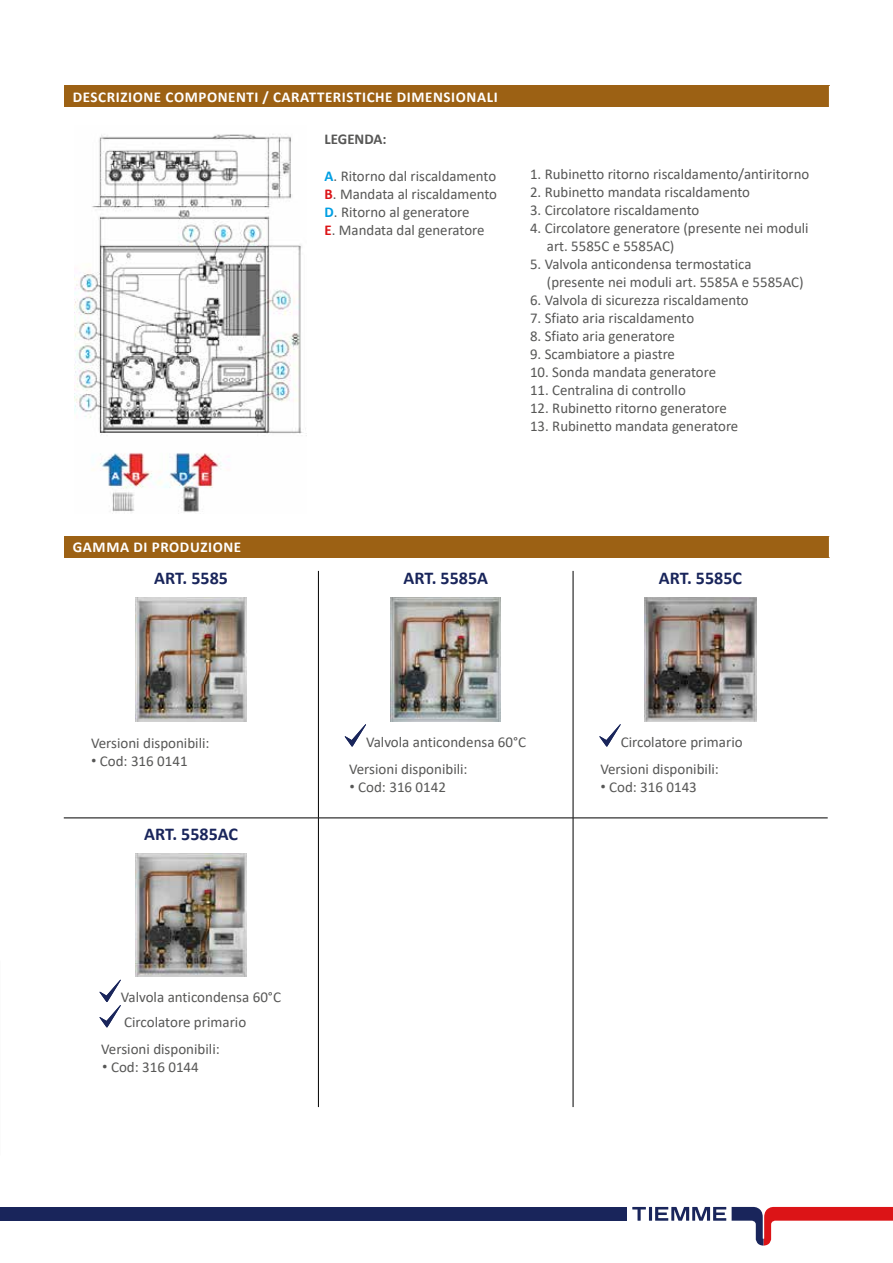
<style>
.page{position:relative;width:893px;height:1263px;background:#fff}
.page>*{position:absolute;margin:0;border:0;box-sizing:border-box;transform-origin:0 0}
.t1{font:700 18px "Calibri";color:#19255b}
.t2{font:15px/18px "Calibri";color:#575756}
.t3{font:700 15px "Calibri";letter-spacing:.04em;color:#fff}
.t4{font:700 15px "Calibri";color:#575756}
.s1{font-weight:700;color:#009fe3}
.s2{font-weight:700;color:#dc1417}
.s3{font-family:"Roboto";font-weight:700}
</style>
<div class="page">
<svg style="left:632px;top:1207px;width:14px;height:14px"></svg>
<hr style="left:649px;top:1207px;width:3px;height:14px;background:#19255b">
<svg style="left:655px;top:1207px;width:71px;height:14px"></svg>
<div style="left:0;top:1207px;width:627px;height:14px;background:#19255b"></div>
<svg style="left:732px;top:1207px;width:161px;height:38px"></svg>
<div style="left:64px;top:86px;width:766px;height:21px;background:#9c6114"></div>
<svg style="left:829px;top:86px;width:1px;height:21px"></svg>
<div style="left:64px;top:536px;width:766px;height:21px;background:#9c6114"></div>
<svg style="left:829px;top:536px;width:1px;height:21px"></svg>
<hr style="left:318px;top:571px;width:1px;height:247px;background:#000">
<hr style="left:573px;top:571px;width:1px;height:247px;background:#000">
<hr style="left:64px;top:818px;width:254px;height:1px;background:#000">
<hr style="left:318px;top:818px;width:255px;height:1px;background:#000">
<hr style="left:318px;top:818px;width:1px;height:289px;background:#000">
<hr style="left:573px;top:818px;width:255px;height:1px;background:#000">
<hr style="left:573px;top:818px;width:1px;height:289px;background:#000">
<img style="left:135px;top:598px;width:112px;height:123px">
<img style="left:390px;top:598px;width:111px;height:123px">
<svg style="left:345px;top:724px;width:21px;height:23px"></svg>
<img style="left:645px;top:598px;width:111px;height:123px">
<svg style="left:599px;top:724px;width:22px;height:23px"></svg>
<img style="left:136px;top:853px;width:111px;height:123px">
<svg style="left:99px;top:979px;width:22px;height:48px"></svg>
<img style="left:74px;top:134px;width:232px;height:378px">
<p class="t3" style="left:73px;top:86px;width:426px">DESCRIZIONE COMPONENTI / CARATTERISTICHE DIMENSIONALI</p>
<p class="t4" style="left:325px;top:129px;width:63px">LEGENDA:</p>
<p class="t2" style="left:325px;top:166px;width:174px"><span class="s1">A</span>. Ritorno dal riscaldamento<br><span class="s2">B</span>. Mandata al riscaldamento<br><span class="s1">D</span>. Ritorno al generatore<br><span class="s2">E</span>. Mandata dal generatore</p>
<p class="t2" style="left:530px;top:165px;width:281px">1. Rubinetto ritorno riscaldamento/antiritorno</p>
<p class="t2" style="left:530px;top:183px;width:221px">2. Rubinetto mandata riscaldamento</p>
<p class="t2" style="left:530px;top:201px;width:171px">3. Circolatore riscaldamento</p>
<p class="t2" style="left:547px;top:219px;width:263px;text-indent:-17px">4. Circolatore generatore (presente nei moduli art. 5585C e 5585AC)</p>
<p class="t2" style="left:547px;top:255px;width:258px;text-indent:-17px">5. Valvola anticondensa termostatica (presente nei moduli art. 5585A e 5585AC)</p>
<p class="t2" style="left:530px;top:291px;width:220px">6. Valvola di sicurezza riscaldamento</p>
<p class="t2" style="left:530px;top:309px;width:166px">7. Sfiato aria riscaldamento</p>
<p class="t2" style="left:530px;top:327px;width:146px">8. Sfiato aria generatore</p>
<p class="t2" style="left:530px;top:345px;width:146px">9. Scambiatore a piastre</p>
<p class="t2" style="left:530px;top:363px;width:187px">10. Sonda mandata generatore</p>
<p class="t2" style="left:530px;top:381px;width:157px">11. Centralina di controllo</p>
<p class="t2" style="left:530px;top:399px;width:198px">12. Rubinetto ritorno generatore</p>
<p class="t2" style="left:530px;top:417px;width:210px">13. Rubinetto mandata generatore</p>
<p class="t3" style="left:73px;top:537px;width:170px">GAMMA DI PRODUZIONE</p>
<p class="t1" style="left:154px;top:566px;width:75px">ART. 5585</p>
<p class="t1" style="left:403px;top:566px;width:86px">ART. 5585A</p>
<p class="t1" style="left:659px;top:566px;width:85px">ART. 5585C</p>
<p class="t2" style="left:91px;top:734px;width:120px">Versioni disponibili:</p>
<p class="t2" style="left:91px;top:752px;width:98px"><span class="s3">•</span> Cod: 316 0141</p>
<p class="t1" style="left:144px;top:821px;width:95px">ART. 5585AC</p>
<p class="t2" style="left:121px;top:984px;width:162px;line-height:25.3px">Valvola anticondensa 60°C<br>Circolatore primario</p>
<p class="t2" style="left:101px;top:1040px;width:120px">Versioni disponibili:</p>
<p class="t2" style="left:102px;top:1058px;width:98px"><span class="s3">•</span> Cod: 316 0144</p>
<p class="t2" style="left:349px;top:728px;width:179px;line-height:27px;text-indent:17px">Valvola anticondensa 60°C<br>Versioni disponibili:</p>
<p class="t2" style="left:349px;top:777px;width:98px"><span class="s3">•</span> Cod: 316 0142</p>
<p class="t2" style="left:600px;top:728px;width:144px;line-height:27px;text-indent:20px">Circolatore primario<br>Versioni disponibili:</p>
<p class="t2" style="left:600px;top:777px;width:98px"><span class="s3">•</span> Cod: 316 0143</p>
</div>
